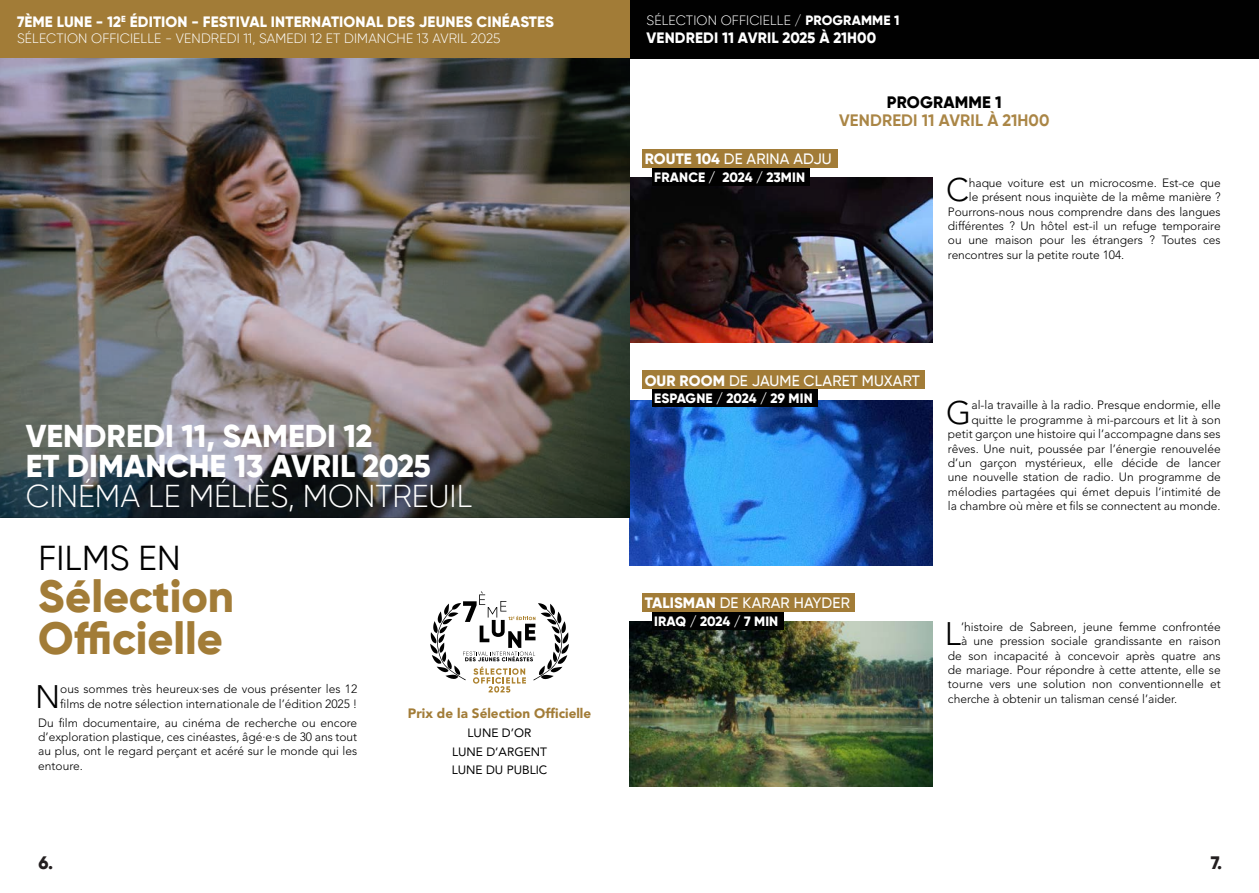
<style>
.page{position:relative;width:1259px;height:893px;background:#fff}
.page>*{position:absolute;margin:0;border:0;box-sizing:border-box;transform-origin:0 0}
.Titre_Gras_Or{font:800 45px/42px "Gilroy";color:#a27c37}
.Titre_Gras_Or-2{font:34.5px "Gilroy";letter-spacing:.01em;color:#010101}
.Corps_Texte{font:300 32.4px "Avenir LT Std";color:#010101}
.t1{font:800 31.5px/30px "Gilroy";color:#fff}
.t2{font:300 31.5px "Gilroy";color:#fff}
.t3{font:800 18px "Gilroy";color:#231f20}
.Titre_Gras_Or-3{font:700 16.5px "Gilroy";letter-spacing:.01em;color:#aa8646}
.Titre_Gras_Or-4{font:800 16.5px "Gilroy";letter-spacing:.01em;color:#010101}
.t4{font:800 15px "Gilroy";letter-spacing:.01em;color:#fff}
.t5{font:500 15px "Gilroy";letter-spacing:.01em;color:#fff}
.t6{font:300 13.5px "Gilroy";letter-spacing:.01em;color:#fff}
.t7{font:800 13.5px "Gilroy";letter-spacing:.005em;color:#fff}
.Corps_Texte-2{font:900 13.5px "Avenir LT Std";color:#a27c37}
.Corps_Texte-3{font:300 12px/14.4px "Avenir LT Std";color:#010101;text-align:right}
.Corps_Texte-4{font:12px "Avenir LT Std";color:#010101}
.s1{font-weight:800}
</style>
<div class="page">
<img style="left:629px;top:622px;width:303px;height:165px">
<div style="left:652px;top:612px;width:132px;height:17px;background:#010101"></div>
<div style="left:642px;top:593px;width:213px;height:19px;background:#a27c37"></div>
<img style="left:629px;top:400px;width:303px;height:165px">
<div style="left:652px;top:390px;width:166px;height:17px;background:#010101"></div>
<div style="left:642px;top:370px;width:283px;height:19px;background:#a27c37"></div>
<img style="left:629px;top:178px;width:303px;height:165px">
<div style="left:652px;top:168px;width:157px;height:17px;background:#010101"></div>
<div style="left:642px;top:149px;width:196px;height:19px;background:#a27c37"></div>
<div style="left:621px;top:0;width:638px;height:58px;background:#010101"></div>
<img style="left:0;top:58px;width:629px;height:460px">
<div style="left:0;top:0;width:629px;height:58px;background:#a27c37"></div>
<svg style="left:430px;top:591px;width:139px;height:102px"></svg>
<p class="t4" style="left:17px;top:12px;width:538px">7ÈME LUNE - 12<sup>E</sup> ÉDITION - FESTIVAL INTERNATIONAL DES JEUNES CINÉASTES</p>
<p class="t6" style="left:17px;top:30px;width:485px">SÉLECTION OFFICIELLE - VENDREDI 11, SAMEDI 12 ET DIMANCHE 13 AVRIL 2025</p>
<p class="t1" style="left:26px;top:421px;width:407px">VENDREDI 11, SAMEDI 12<br>ET DIMANCHE 13 AVRIL 2025</p>
<p class="t2" style="left:26px;top:477px;width:448px">CINÉMA LE MÉLIÈS, MONTREUIL</p>
<p class="Titre_Gras_Or-2" style="left:38px;top:536px;width:144px">FILMS EN</p>
<p class="Titre_Gras_Or" style="left:38px;top:575px;width:197px">Sélection<br>Officielle</p>
<p class="Corps_Texte" style="left:35px;top:678px;width:27px">N</p>
<p class="Corps_Texte-3" style="left:60px;top:682px;width:298px;text-align:left">ous sommes très heureux·ses de vous présenter les 12 films de notre sélection internationale de l’édition 2025 !</p>
<p class="Corps_Texte-3" style="left:38px;top:715px;width:320px;text-align:justify">Du film documentaire, au cinéma de recherche ou encore d’exploration plastique, ces cinéastes, âgé·e·s de 30 ans tout au plus, ont le regard perçant et acéré sur le monde qui les entoure.</p>
<p class="Corps_Texte-2" style="left:408px;top:705px;width:185px">Prix de la Sélection Officielle</p>
<p class="Corps_Texte-4" style="left:467px;top:726px;width:65px">LUNE D’OR</p>
<p class="Corps_Texte-4" style="left:452px;top:744px;width:96px">LUNE D’ARGENT</p>
<p class="Corps_Texte-4" style="left:452px;top:763px;width:97px">LUNE DU PUBLIC</p>
<p class="t6" style="left:646px;top:12px;width:254px">SÉLECTION OFFICIELLE / <span class="s1">PROGRAMME 1</span></p>
<p class="t4" style="left:646px;top:29px;width:231px">VENDREDI 11 AVRIL 2025 À 21H00</p>
<p class="Titre_Gras_Or-4" style="left:886px;top:92px;width:116px">PROGRAMME 1</p>
<p class="Titre_Gras_Or-3" style="left:839px;top:110px;width:212px">VENDREDI 11 AVRIL À 21H00</p>
<p class="t5" style="left:644px;top:150px;width:188px"><span class="s1">ROUTE 104</span> DE ARINA ADJU</p>
<p class="t7" style="left:654px;top:169px;width:152px">FRANCE / 2024 / 23MIN</p>
<p class="Corps_Texte" style="left:946px;top:171px;width:24px">C</p>
<p class="Corps_Texte-3" style="left:969px;top:176px;width:253px">haque voiture est un microcosme. Est-ce que</p>
<p class="Corps_Texte-3" style="left:969px;top:190px;width:253px">le présent nous inquiète de la même manière ?</p>
<p class="Corps_Texte-3" style="left:948px;top:204px;width:274px">Pourrons-nous nous comprendre dans des langues</p>
<p class="Corps_Texte-3" style="left:948px;top:219px;width:274px">différentes ? Un hôtel est-il un refuge temporaire</p>
<p class="Corps_Texte-3" style="left:948px;top:233px;width:274px">ou une maison pour les étrangers ? Toutes ces</p>
<p class="Corps_Texte-3" style="left:948px;top:248px;width:178px">rencontres sur la petite route 104.</p>
<p class="t5" style="left:644px;top:371px;width:277px"><span class="s1">OUR ROOM</span> DE JAUME CLARET MUXART</p>
<p class="t7" style="left:654px;top:390px;width:160px">ESPAGNE / 2024 / 29 MIN</p>
<p class="Corps_Texte" style="left:946px;top:394px;width:27px">G</p>
<p class="Corps_Texte-3" style="left:948px;top:398px;width:274px">al-la travaille à la radio. Presque endormie, elle quitte le programme à mi-parcours et lit à son petit garçon une histoire qui l’accompagne dans ses rêves. Une nuit, poussée par l’énergie renouvelée d’un garçon mystérieux, elle décide de lancer une nouvelle station de radio. Un programme de mélodies partagées qui émet depuis l’intimité de la chambre où mère et fils se connectent au monde.</p>
<p class="t5" style="left:644px;top:594px;width:207px"><span class="s1">TALISMAN</span> DE KARAR HAYDER</p>
<p class="t7" style="left:654px;top:613px;width:126px">IRAQ / 2024 / 7 MIN</p>
<p class="Corps_Texte" style="left:945px;top:615px;width:18px">L</p>
<p class="Corps_Texte-3" style="left:961px;top:619px;width:261px">’histoire de Sabreen, jeune femme confrontée</p>
<p class="Corps_Texte-3" style="left:961px;top:634px;width:261px">à une pression sociale grandissante en raison</p>
<p class="Corps_Texte-3" style="left:948px;top:648px;width:274px">de son incapacité à concevoir après quatre ans</p>
<p class="Corps_Texte-3" style="left:948px;top:663px;width:274px">de mariage. Pour répondre à cette attente, elle se</p>
<p class="Corps_Texte-3" style="left:948px;top:677px;width:274px">tourne vers une solution non conventionnelle et</p>
<p class="Corps_Texte-3" style="left:948px;top:691px;width:231px">cherche à obtenir un talisman censé l’aider.</p>
<h3 class="t3" style="left:38px;top:851px;width:16px">6.</h3>
<h3 class="t3" style="left:1210px;top:851px;width:13px">7.</h3>
</div>
